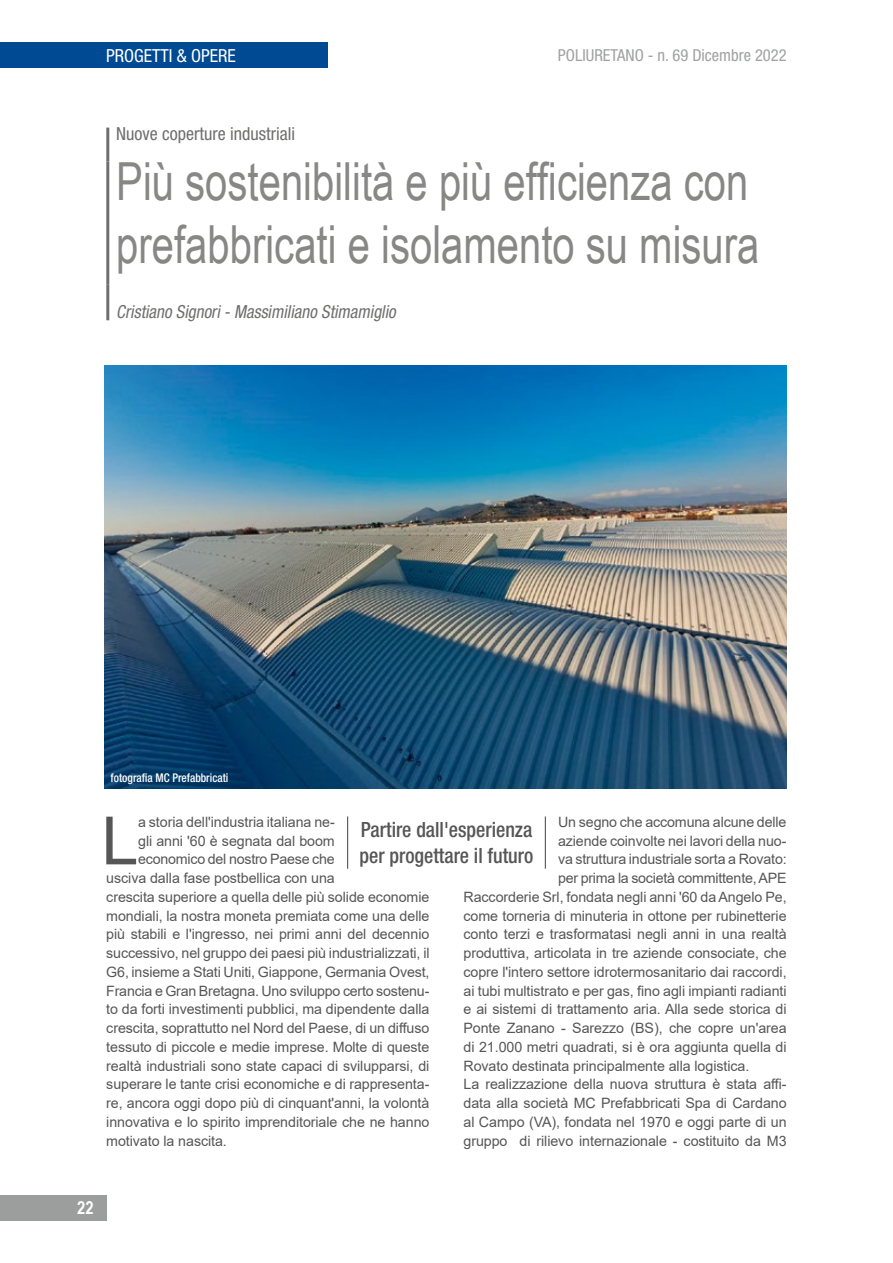
<style>
.page{position:relative;width:893px;height:1263px;background:#fff}
.page>*{position:absolute;margin:0;border:0;box-sizing:border-box;transform-origin:0 0}
.t1{font:66.6px "Arial";color:#565656}
.t2{font:52.5px/63px "Arial Narrow";color:#878786;scale:.93 1}
.t3{font:500 condensed 21px/25.2px "Helvetica Neue LT Pro";color:#565656;scale:.95 1}
.t4{font:italic condensed 18px "Helvetica Neue LT Pro";color:#6f6f6e;scale:.95 1}
.t5{font:condensed 18px "Helvetica Neue LT Pro";color:#6f6f6e}
.t6{font:condensed 18px "Helvetica Neue LT Pro";color:#fff}
.t7{font:700 18px "Arial Narrow";color:#fff}
.t8{font:condensed 16.5px "Helvetica Neue LT Pro";color:#a0a1a1}
.t9{font:14.25px "Arial";letter-spacing:-.005em;color:#565656}
.t10{font:500 condensed 12px "Helvetica Neue LT Pro";color:#fff;scale:.95 1}
</style>
<div class="page">
<img style="left:105px;top:366px;width:682px;height:422px">
<div style="left:0;top:43px;width:327px;height:25px;background:#004993"></div>
<div style="left:0;top:1195px;width:106px;height:25px;background:#9c9d9d"></div>
<hr style="left:106px;top:128px;width:3px;height:34px;background:#6f6f6e">
<hr style="left:106px;top:162px;width:3px;height:122px;background:#6f6f6e">
<hr style="left:106px;top:284px;width:3px;height:36px;background:#6f6f6e">
<hr style="left:347px;top:816px;width:1px;height:53px;background:#565656">
<hr style="left:545px;top:816px;width:1px;height:53px;background:#565656">
<p class="t6" style="left:106px;top:45px;width:131px">PROGETTI &amp; OPERE</p>
<p class="t8" style="left:558px;top:46px;width:230px">POLIURETANO - n. 69 Dicembre 2022</p>
<p class="t5" style="left:116px;top:124px;width:180px">Nuove coperture industriali</p>
<h2 class="t2" style="left:116px;top:148px;width:693px">Più sostenibilità e più efficienza con prefabbricati e isolamento su misura</h2>
<p class="t4" style="left:116px;top:301px;width:300px">Cristiano Signori-Massimiliano Stimamiglio</p>
<p class="t10" style="left:111px;top:771px;width:126px">fotografia MC Prefabbricati</p>
<h1 class="t1" style="left:101px;top:795px;width:39px">L</h1>
<p class="t9" style="left:138px;top:812px;width:198px">a storia dell'industria italiana ne-</p>
<p class="t9" style="left:558px;top:812px;width:230px">Un segno che accomuna alcune delle</p>
<p class="t9" style="left:558px;top:831px;width:230px">aziende coinvolte nei lavori della nuo-</p>
<p class="t9" style="left:558px;top:849px;width:230px">va struttura industriale sorta a Rovato:</p>
<p class="t9" style="left:558px;top:868px;width:230px">per prima la società committente, APE</p>
<p class="t9" style="left:463px;top:887px;width:325px">Raccorderie Srl, fondata negli anni '60 da Angelo Pe,</p>
<p class="t9" style="left:463px;top:906px;width:325px">come torneria di minuteria in ottone per rubinetterie</p>
<p class="t9" style="left:463px;top:924px;width:325px">conto terzi e trasformatasi negli anni in una realtà</p>
<p class="t9" style="left:463px;top:943px;width:325px">produttiva, articolata in tre aziende consociate, che</p>
<p class="t9" style="left:463px;top:962px;width:325px">copre l'intero settore idrotermosanitario dai raccordi,</p>
<p class="t9" style="left:463px;top:981px;width:325px">ai tubi multistrato e per gas, fino agli impianti radianti</p>
<p class="t9" style="left:463px;top:999px;width:325px">e ai sistemi di trattamento aria. Alla sede storica di</p>
<p class="t9" style="left:463px;top:1018px;width:325px">Ponte Zanano - Sarezzo (BS), che copre un'area</p>
<p class="t9" style="left:463px;top:1037px;width:325px">di 21.000 metri quadrati, si è ora aggiunta quella di</p>
<p class="t9" style="left:463px;top:1056px;width:287px">Rovato destinata principalmente alla logistica.</p>
<p class="t9" style="left:463px;top:1074px;width:325px">La realizzazione della nuova struttura è stata affi-</p>
<p class="t9" style="left:463px;top:1093px;width:325px">data alla società MC Prefabbricati Spa di Cardano</p>
<p class="t9" style="left:463px;top:1112px;width:325px">al Campo (VA), fondata nel 1970 e oggi parte di un</p>
<p class="t9" style="left:463px;top:1131px;width:325px">gruppo di rilievo internazionale - costituito da M3</p>
<h3 class="t3" style="left:360px;top:817px;width:184px">Partire dall'esperienza per progettare il futuro</h3>
<p class="t9" style="left:138px;top:831px;width:198px">gli anni '60 è segnata dal boom</p>
<p class="t9" style="left:138px;top:849px;width:198px">economico del nostro Paese che</p>
<p class="t9" style="left:106px;top:868px;width:230px">usciva dalla fase postbellica con una</p>
<p class="t9" style="left:106px;top:887px;width:325px">crescita superiore a quella delle più solide economie</p>
<p class="t9" style="left:106px;top:906px;width:325px">mondiali, la nostra moneta premiata come una delle</p>
<p class="t9" style="left:106px;top:924px;width:325px">più stabili e l'ingresso, nei primi anni del decennio</p>
<p class="t9" style="left:106px;top:943px;width:325px">successivo, nel gruppo dei paesi più industrializzati, il</p>
<p class="t9" style="left:106px;top:962px;width:325px">G6, insieme a Stati Uniti, Giappone, Germania Ovest,</p>
<p class="t9" style="left:106px;top:981px;width:325px">Francia e Gran Bretagna. Uno sviluppo certo sostenu-</p>
<p class="t9" style="left:106px;top:999px;width:325px">to da forti investimenti pubblici, ma dipendente dalla</p>
<p class="t9" style="left:106px;top:1018px;width:325px">crescita, soprattutto nel Nord del Paese, di un diffuso</p>
<p class="t9" style="left:106px;top:1037px;width:325px">tessuto di piccole e medie imprese. Molte di queste</p>
<p class="t9" style="left:106px;top:1056px;width:325px">realtà industriali sono state capaci di svilupparsi, di</p>
<p class="t9" style="left:106px;top:1074px;width:325px">superare le tante crisi economiche e di rappresenta-</p>
<p class="t9" style="left:106px;top:1093px;width:325px">re, ancora oggi dopo più di cinquant'anni, la volontà</p>
<p class="t9" style="left:106px;top:1112px;width:325px">innovativa e lo spirito imprenditoriale che ne hanno</p>
<p class="t9" style="left:106px;top:1131px;width:122px">motivato la nascita.</p>
<p class="t7" style="left:77px;top:1194px;width:18px">22</p>
</div>
